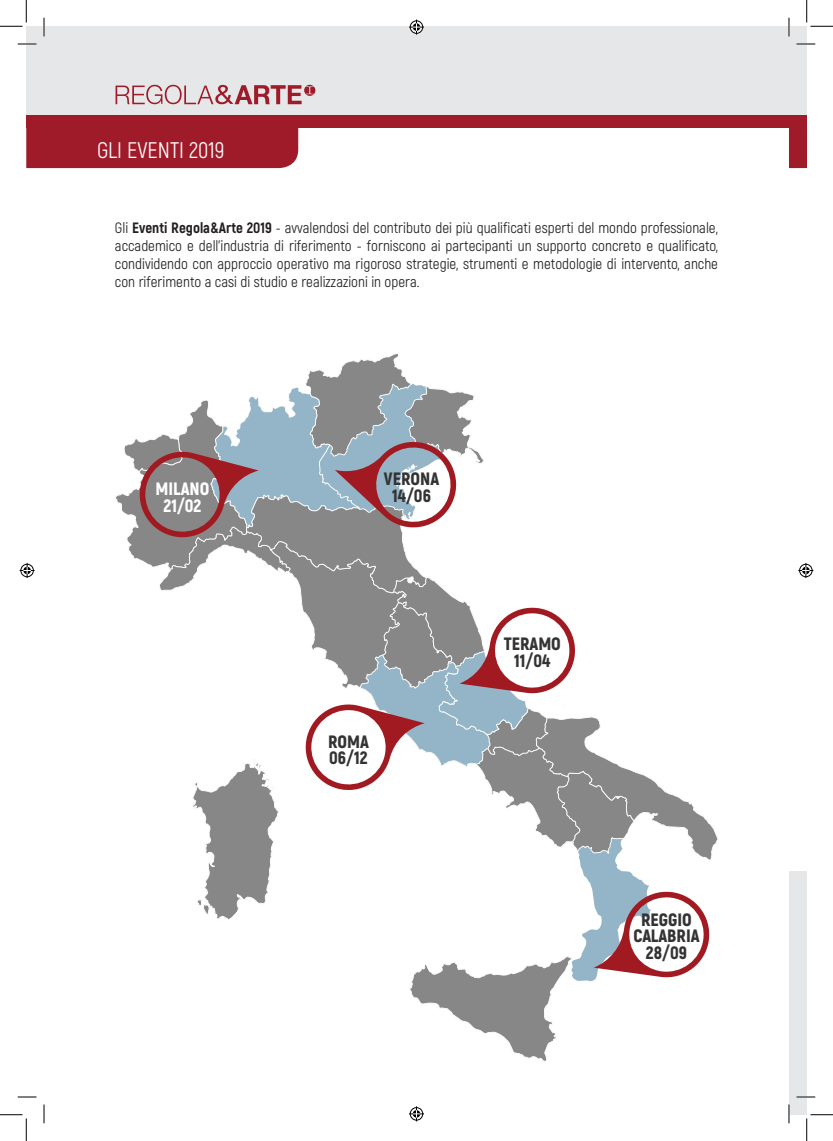
<style>
.page{position:relative;width:833px;height:1141px;background:#fff}
.page>*{position:absolute;margin:0;border:0;box-sizing:border-box;transform-origin:0 0}
.t1{font:22.5px "Akrobat";color:#fff}
.t2{font:900 17.88px/16.9px "Akrobat";color:#333;text-align:center}
.t3{font:900 17.88px/16.9px "Akrobat";color:#fff;text-align:center}
.t4{font:15px/18px "Akrobat";color:#231f20;text-align:justify}
.s1{font-weight:800}
</style>
<div class="page">
<div style="left:26px;top:26px;width:780px;height:89px;background:#e6e7e9"></div>
<div style="left:26px;top:115px;width:780px;height:12px;background:#9f1b2a"></div>
<svg style="left:115px;top:85px;width:200px;height:19px"></svg>
<div style="left:788px;top:870px;width:18px;height:244px;background:#e6e7e9"></div>
<div style="left:26px;top:127px;width:272px;height:41px;background:#9f1b2a"></div>
<svg style="left:788px;top:127px;width:18px;height:41px"></svg>
<svg style="left:116px;top:353px;width:601px;height:708px"></svg>
<svg style="left:18px;top:43px;width:18px;height:2px"></svg>
<svg style="left:796px;top:43px;width:18px;height:2px"></svg>
<svg style="left:18px;top:1096px;width:18px;height:1px"></svg>
<svg style="left:796px;top:1096px;width:18px;height:1px"></svg>
<svg style="left:43px;top:18px;width:2px;height:18px"></svg>
<svg style="left:43px;top:1104px;width:2px;height:19px"></svg>
<svg style="left:788px;top:18px;width:1px;height:18px"></svg>
<svg style="left:788px;top:1104px;width:1px;height:19px"></svg>
<svg style="left:0;top:0;width:27px;height:27px"></svg>
<svg style="left:0;top:1114px;width:27px;height:26px"></svg>
<svg style="left:806px;top:0;width:26px;height:27px"></svg>
<svg style="left:806px;top:1114px;width:26px;height:26px"></svg>
<svg style="left:409px;top:20px;width:15px;height:15px"></svg>
<svg style="left:409px;top:1106px;width:15px;height:15px"></svg>
<svg style="left:20px;top:563px;width:15px;height:15px"></svg>
<svg style="left:798px;top:563px;width:14px;height:15px"></svg>
<p class="t1" style="left:97px;top:136px;width:129px">GLI EVENTI 2019</p>
<p class="t4" style="left:115px;top:219px;width:604px">Gli <span class="s1">Eventi Regola&amp;Arte 2019</span> - avvalendosi del contributo dei più qualificati esperti del mondo professionale, accademico e dell’industria di riferimento - forniscono ai partecipanti un supporto concreto e qualificato, condividendo con approccio operativo ma rigoroso strategie, strumenti e metodologie di intervento, anche con riferimento a casi di studio e realizzazioni in opera.</p>
<p class="t3" style="left:155px;top:480px;width:55px">MILANO<br>21/02</p>
<p class="t2" style="left:384px;top:470px;width:57px">VERONA<br>14/06</p>
<p class="t2" style="left:328px;top:732px;width:42px;text-align:left">ROMA<br>06/12</p>
<p class="t2" style="left:503px;top:635px;width:59px">TERAMO<br>11/04</p>
<p class="t2" style="left:633px;top:910px;width:68px">REGGIO<br>CALABRIA<br>28/09</p>
</div>
